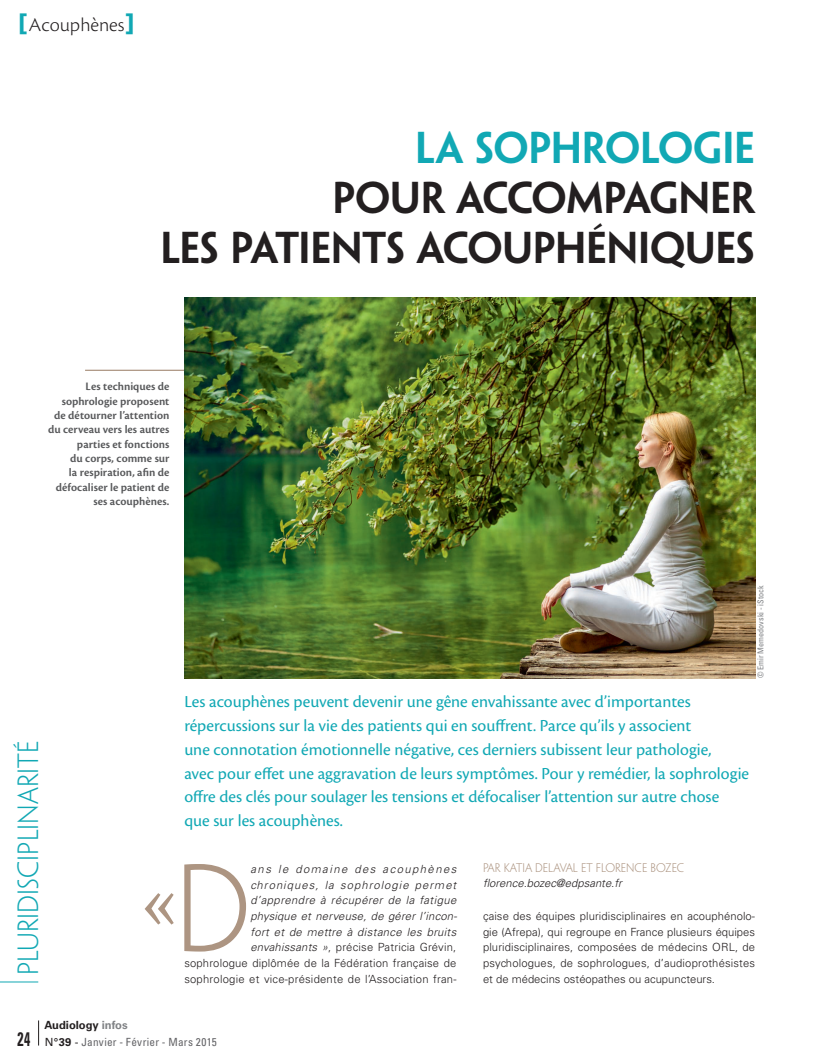
<style>
.page{position:relative;width:826px;height:1063px;background:#fff}
.page>*{position:absolute;margin:0;border:0;box-sizing:border-box;transform-origin:0 0}
.t1{font:300 111.38px "Penumbra Sans Std";color:#ad9582}
.t2{font:300 88.12px "Penumbra Sans Std";color:#ad9582}
.t3{font:600 40px/50px "Penumbra Sans Std";letter-spacing:-.01em;color:#231f20;text-align:right}
.t4{font:600 40px "Penumbra Sans Std";letter-spacing:-.01em;color:#11a8b4}
.t5{font:300 26.25px "Penumbra Sans Std";color:#11a8b4}
.t6{font:20px "Cronos Pro Lt Capt";color:#231f20}
.t7{font:700 condensed 19.62px "Univers LT Std";color:#231f20;scale:.71 1}
.t8{font:17.5px/23.8px "Cronos Pro";color:#11a8b4}
.t9{font:600 11.88px/14.4px "Cronos Pro";color:#57585a;text-align:right}
.t10{font:italic 300 11.25px/15.6px "Univers LT Std";letter-spacing:.04em;color:#231f20;text-align:right}
.t11{font:300 11.25px/15.6px "Univers LT Std";color:#231f20;text-align:justify}
.t12{font:300 11.25px "Penumbra Sans Std";color:#ad9582}
.t13{font:condensed 11.25px "Univers LT Std";letter-spacing:.025em;color:#636366}
.t14{font:italic 300 11.25px "Univers LT Std";color:#231f20}
.t15{font:700 11.25px "Univers LT Std";color:#231f20}
.t16{font:condensed 8.12px "Univers LT Std";color:#808285}
.s1{font-family:"Univers LT Std";font-weight:900;font-stretch:expanded;font-size:23.75px;color:#11a8b4}
.s2{font-style:normal}
.s3{color:#808285}
.s4{font-stretch:normal;color:#231f20}
.s5{font-weight:700;font-stretch:normal;color:#231f20}
</style>
<div class="page">
<svg style="left:38px;top:1020px;width:1px;height:26px"></svg>
<hr style="left:0;top:982px;width:38px;height:1px;background:#11a8b4">
<hr style="left:85px;top:370px;width:99px;height:1px;background:#ad9582">
<img style="left:184px;top:298px;width:571px;height:380px">
<p class="t6" style="left:18px;top:14px;width:119px"><span class="s1">[</span>Acouphènes<span class="s1">]</span></p>
<h3 class="t4" style="left:415px;top:123px;width:341px">LA SOPHROLOGIE</h3>
<h3 class="t3" style="left:161px;top:173px;width:596px">POUR ACCOMPAGNER<br>LES PATIENTS ACOUPHÉNIQUES</h3>
<p class="t9" style="left:48px;top:379px;width:123px">Les techniques de sophrologie proposent de détourner l’attention du cerveau vers les autres parties et fonctions<br>du corps, comme sur<br>la respiration, afin de défocaliser le patient de ses acouphènes.</p>
<h3 class="t5" style="left:13px;top:975px;width:236px;rotate:-90deg">PLURIDISCIPLINARITÉ</h3>
<h2 class="t2" style="left:141px;top:859px;width:39px">«</h2>
<p class="t16" style="left:755px;top:678px;width:94px;rotate:-90deg">© Emir Memedovski - iStock</p>
<p class="t8" style="left:184px;top:690px;width:566px">Les acouphènes peuvent devenir une gêne envahissante avec d’importantes répercussions sur la vie des patients qui en souffrent. Parce qu’ils y associent<br>une connotation émotionnelle négative, ces derniers subissent leur pathologie,<br>avec pour effet une aggravation de leurs symptômes. Pour y remédier, la sophrologie offre des clés pour soulager les tensions et défocaliser l’attention sur autre chose<br>que sur les acouphènes.</p>
<p class="t12" style="left:483px;top:861px;width:203px">PAR KATIA DELAVAL ET FLORENCE BOZEC</p>
<p class="t14" style="left:483px;top:876px;width:140px">florence.bozec@edpsante.fr</p>
<h1 class="t1" style="left:175px;top:845px;width:77px">D</h1>
<p class="t10" style="left:184px;top:861px;width:274px">ans le domaine des acouphènes chroniques, la sophrologie permet d’apprendre à récupérer de la fatigue<br>physique et nerveuse, de gérer l’incon-<br>fort et de mettre à distance les bruits envahissants »<span class="s2">, précise Patricia Grévin,<br>sophrologue diplômée de la Fédération française de sophrologie et vice-présidente de l’Association fran-</span></p>
<p class="t11" style="left:483px;top:908px;width:274px">çaise des équipes pluridisciplinaires en acouphénolo&shy;gie (Afrepa), qui regroupe en France plusieurs équipes pluridisciplinaires, composées de médecins ORL, de psychologues, de sophrologues, d’audioprothésistes et de médecins ostéopathes ou acupuncteurs.</p>
<p class="t7" style="left:18px;top:1027px;width:19px">24</p>
<p class="t15" style="left:45px;top:1018px;width:85px">Audiology <span class="s3">infos</span></p>
<p class="t13" style="left:45px;top:1034px;width:174px"><span class="s4">N°</span><span class="s5">39</span> <span class="s4">-</span> Janvier - Février - Mars 2015</p>
</div>
